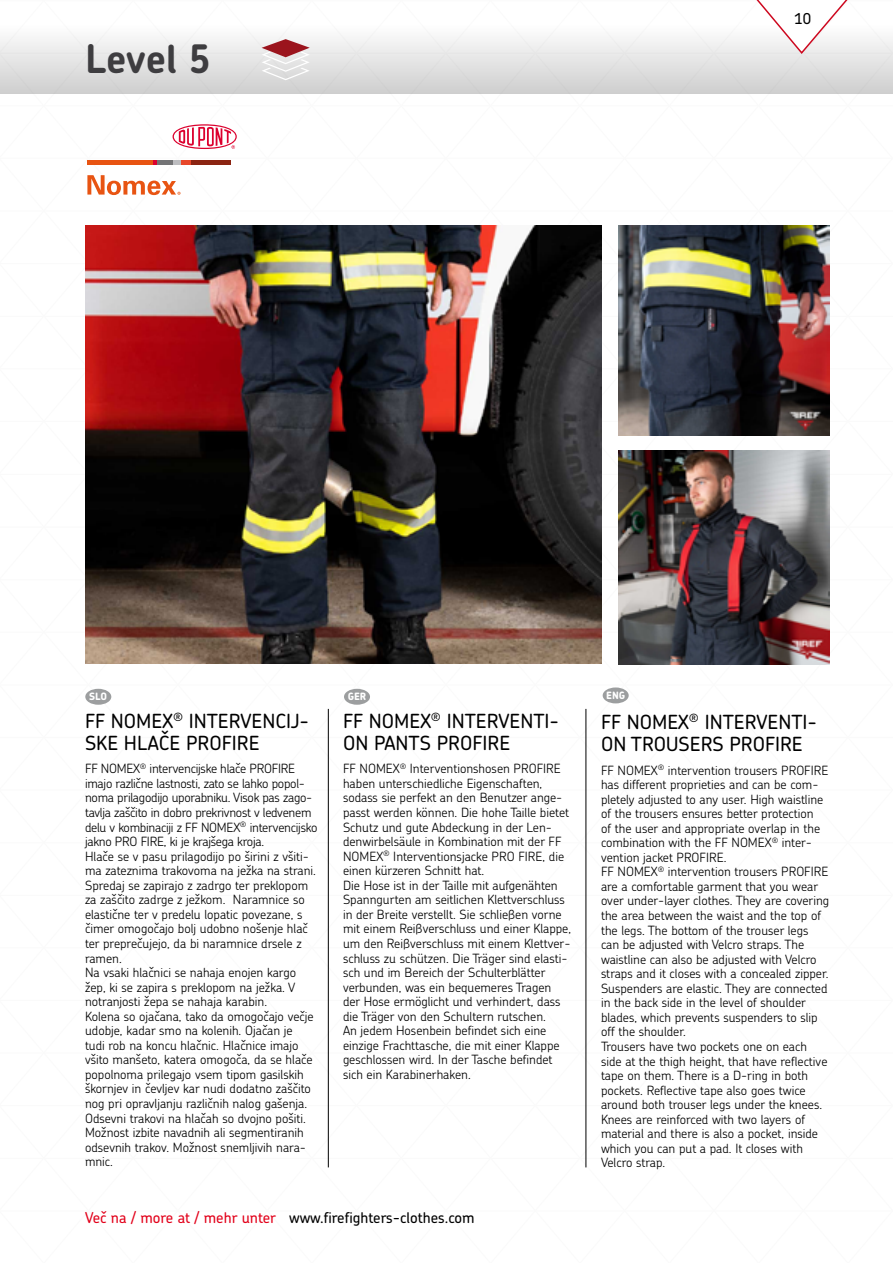
<style>
.page{position:relative;width:893px;height:1263px;background:#fff}
.page>*{position:absolute;margin:0;border:0;box-sizing:border-box;transform-origin:0 0}
.t1{font:700 39.3px "Chevin";color:#3e3d40}
.t2{font:500 19.5px/22.5px "Chevin";color:#000}
.t3{font:500 15px "Chevin";color:#000}
.t4{font:300 12.75px/14.5px "Chevin";color:#000}
.t5{font:800 10.2px "Chevin";color:#fff}
.s1{color:#e2001a}
</style>
<div class="page">
<div style="left:0;top:23px;width:893px;height:71px;background:linear-gradient(to bottom,#fff,#cecece)"></div>
<svg style="left:262px;top:39px;width:48px;height:41px"></svg>
<img style="left:619px;top:225px;width:210px;height:211px">
<img style="left:619px;top:451px;width:210px;height:213px">
<img style="left:85px;top:225px;width:516px;height:438px">
<div style="left:85px;top:689px;width:26px;height:16px;background:#9c9e9f;border-radius:50%"></div>
<div style="left:344px;top:689px;width:26px;height:16px;background:#9c9e9f;border-radius:50%"></div>
<div style="left:603px;top:687px;width:26px;height:16px;background:#9c9e9f;border-radius:50%"></div>
<div style="left:173px;top:160px;width:9px;height:5px;background:#bdbdc0"></div>
<svg style="left:153px;top:160px;width:5px;height:5px"></svg>
<div style="left:158px;top:160px;width:15px;height:5px;background:#747476"></div>
<div style="left:182px;top:160px;width:10px;height:5px;background:#e7472a"></div>
<svg style="left:173px;top:124px;width:64px;height:25px"></svg>
<div style="left:87px;top:160px;width:66px;height:5px;background:#e85412"></div>
<div style="left:192px;top:160px;width:39px;height:5px;background:#8b2412"></div>
<svg style="left:87px;top:175px;width:94px;height:20px"></svg>
<hr style="left:328px;top:709px;width:1px;height:458px;background:#000">
<hr style="left:586px;top:709px;width:1px;height:458px;background:#000">
<svg style="left:697px;top:0;width:196px;height:55px"></svg>
<h1 class="t1" style="left:85px;top:33px;width:127px">Level 5</h1>
<p class="t3" style="left:794px;top:9px;width:18px">10</p>
<p class="t5" style="left:89px;top:690px;width:19px">SLO</p>
<p class="t5" style="left:348px;top:690px;width:20px">GER</p>
<p class="t5" style="left:606px;top:688px;width:21px">ENG</p>
<h2 class="t2" style="left:85px;top:709px;width:226px">FF NOMEX<sup>®</sup> INTERVENCIJ-<br>SKE HLAČE PROFIRE</h2>
<p class="t4" style="left:85px;top:761px;width:234px">FF NOMEX<sup>®</sup> intervencijske hlače PROFIRE imajo različne lastnosti, zato se lahko popol&shy;noma prilagodijo uporabniku. Visok pas zago&shy;tavlja zaščito in dobro prekrivnost v ledvenem delu v kombinaciji z FF NOMEX<sup>®</sup> intervencijsko jakno PRO FIRE, ki je krajšega kroja.<br>Hlače se v pasu prilagodijo po širini z všiti&shy;ma zateznima trakovoma na ježka na strani.<br>Spredaj se zapirajo z zadrgo ter preklopom za zaščito zadrge z ježkom. Naramnice so elastične ter v predelu lopatic povezane, s čimer omogočajo bolj udobno nošenje hlač ter preprečujejo, da bi naramnice drsele z ramen.<br>Na vsaki hlačnici se nahaja enojen kargo žep, ki se zapira s preklopom na ježka. V notranjosti žepa se nahaja karabin.<br>Kolena so ojačana, tako da omogočajo večje udobje, kadar smo na kolenih. Ojačan je<br>tudi rob na koncu hlačnic. Hlačnice imajo všito manšeto, katera omogoča, da se hlače popolnoma prilegajo vsem tipom gasilskih škornjev in čevljev kar nudi dodatno zaščito nog pri opravljanju različnih nalog gašenja.<br>Odsevni trakovi na hlačah so dvojno pošiti.<br>Možnost izbite navadnih ali segmentiranih odsevnih trakov. Možnost snemljivih nara&shy;mnic.</p>
<h2 class="t2" style="left:343px;top:709px;width:218px">FF NOMEX<sup>®</sup> INTERVENTI-<br>ON PANTS PROFIRE</h2>
<p class="t4" style="left:343px;top:761px;width:230px">FF NOMEX<sup>®</sup> Interventionshosen PROFIRE haben unterschiedliche Eigenschaften, sodass sie perfekt an den Benutzer ange&shy;passt werden können. Die hohe Taille bietet Schutz und gute Abdeckung in der Len&shy;denwirbelsäule in Kombination mit der FF NOMEX<sup>®</sup> Interventionsjacke PRO FIRE, die einen kürzeren Schnitt hat.<br>Die Hose ist in der Taille mit aufgenähten Spanngurten am seitlichen Klettverschluss in der Breite verstellt. Sie schließen vorne mit einem Reißverschluss und einer Klappe, um den Reißverschluss mit einem Klettver&shy;schluss zu schützen. Die Träger sind elasti&shy;sch und im Bereich der Schulterblätter verbunden, was ein bequemeres Tragen der Hose ermöglicht und verhindert, dass die Träger von den Schultern rutschen.<br>An jedem Hosenbein befindet sich eine einzige Frachttasche, die mit einer Klappe geschlossen wird. In der Tasche befindet sich ein Karabinerhaken.</p>
<p class="t3" style="left:85px;top:1208px;width:391px"><span class="s1">Več na / more at / mehr unter</span> www.firefighters-clothes.com</p>
<h2 class="t2" style="left:601px;top:710px;width:218px">FF NOMEX<sup>®</sup> INTERVENTI-<br>ON TROUSERS PROFIRE</h2>
<p class="t4" style="left:601px;top:762px;width:230px">FF NOMEX<sup>®</sup> intervention trousers PROFIRE has different proprieties and can be com&shy;pletely adjusted to any user. High waistline of the trousers ensures better protection<br>of the user and appropriate overlap in the combination with the FF NOMEX<sup>®</sup> inter&shy;vention jacket PROFIRE.<br>FF NOMEX<sup>®</sup> intervention trousers PROFIRE are a comfortable garment that you wear over under-layer clothes. They are covering the area between the waist and the top of the legs. The bottom of the trouser legs can be adjusted with Velcro straps. The waistline can also be adjusted with Velcro straps and it closes with a concealed zipper.<br>Suspenders are elastic. They are connected in the back side in the level of shoulder blades, which prevents suspenders to slip off the shoulder.<br>Trousers have two pockets one on each side at the thigh height, that have reflective tape on them. There is a D-ring in both pockets. Reflective tape also goes twice around both trouser legs under the knees.<br>Knees are reinforced with two layers of material and there is also a pocket, inside which you can put a pad. It closes with Velcro strap.</p>
</div>
